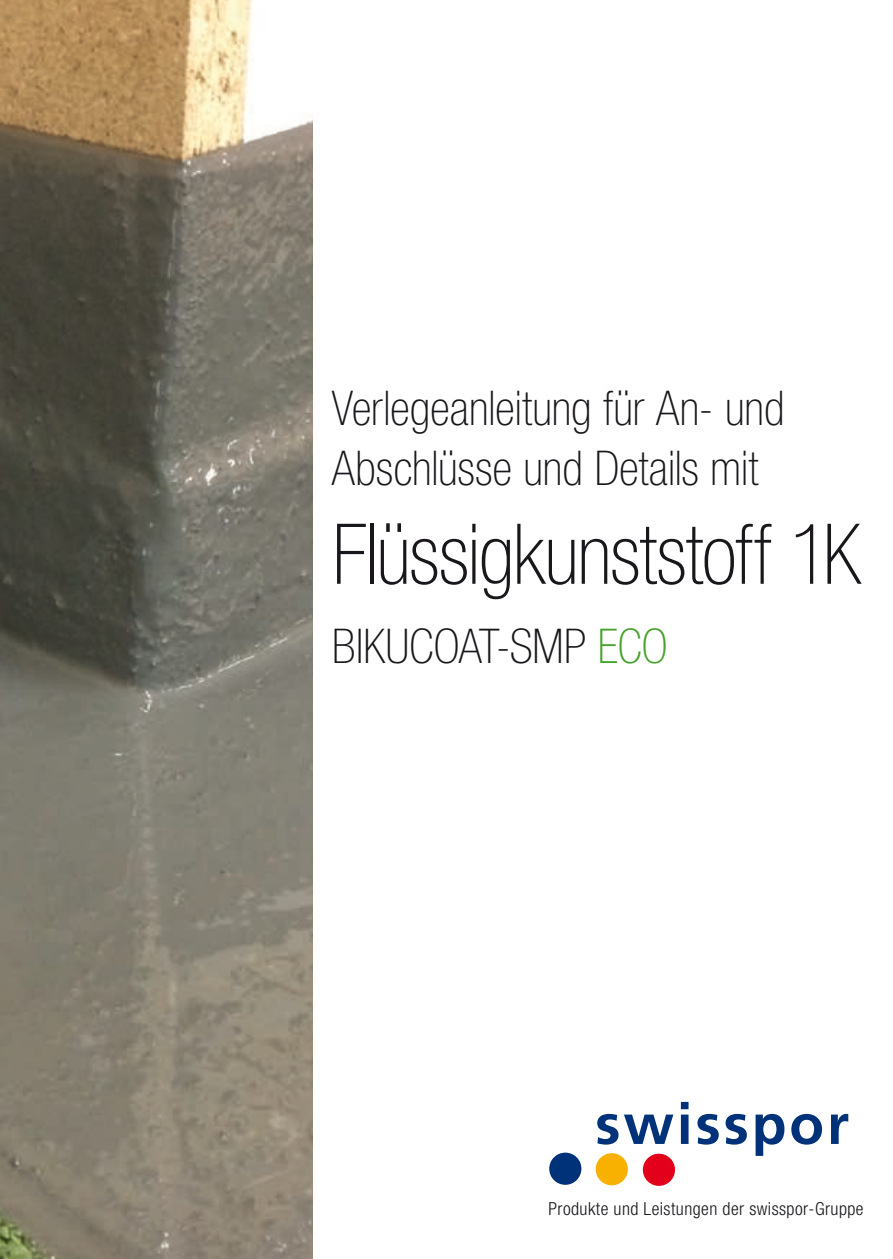
<style>
.page{position:relative;width:893px;height:1259px;background:#fff}
.page>*{position:absolute;margin:0;border:0;box-sizing:border-box;transform-origin:0 0}
.t1{font:100 condensed 84px "Helvetica Neue LT Std";letter-spacing:-.015em;color:#1a171c}
.t2{font:100 condensed 48px/59.4px "Helvetica Neue LT Std";color:#1a171c}
.t3{font:300 condensed 18px "Helvetica Neue LT Std";letter-spacing:.025em;color:#1a171c}
.s1{color:#45a22b}
</style>
<div class="page">
<img style="left:0;top:0;width:312px;height:1259px">
<svg style="left:597px;top:1114px;width:21px;height:30px"></svg>
<svg style="left:624px;top:1114px;width:49px;height:30px"></svg>
<div style="left:681px;top:1114px;width:7px;height:30px;background:#003279"></div>
<div style="left:681px;top:1102px;width:7px;height:7px;background:#003279"></div>
<svg style="left:697px;top:1114px;width:22px;height:30px"></svg>
<svg style="left:726px;top:1114px;width:21px;height:30px"></svg>
<svg style="left:756px;top:1114px;width:28px;height:42px"></svg>
<svg style="left:791px;top:1114px;width:31px;height:30px"></svg>
<svg style="left:831px;top:1114px;width:17px;height:30px"></svg>
<div style="left:549px;top:1152px;width:32px;height:32px;background:#003279;border-radius:50%"></div>
<div style="left:596px;top:1153px;width:32px;height:32px;background:#f8b100;border-radius:50%"></div>
<div style="left:643px;top:1153px;width:32px;height:32px;background:#e2001a;border-radius:50%"></div>
<p class="t2" style="left:332px;top:378px;width:454px">Verlegeanleitung für An- und<br>Abschlüsse und Details mit</p>
<h1 class="t1" style="left:332px;top:507px;width:531px">Flüssigkunststoff 1K</h1>
<p class="t2" style="left:332px;top:616px;width:337px">BIKUCOAT-SMP <span class="s1">ECO</span></p>
<p class="t3" style="left:549px;top:1198px;width:317px">Produkte und Leistungen der swisspor-Gruppe</p>
</div>
